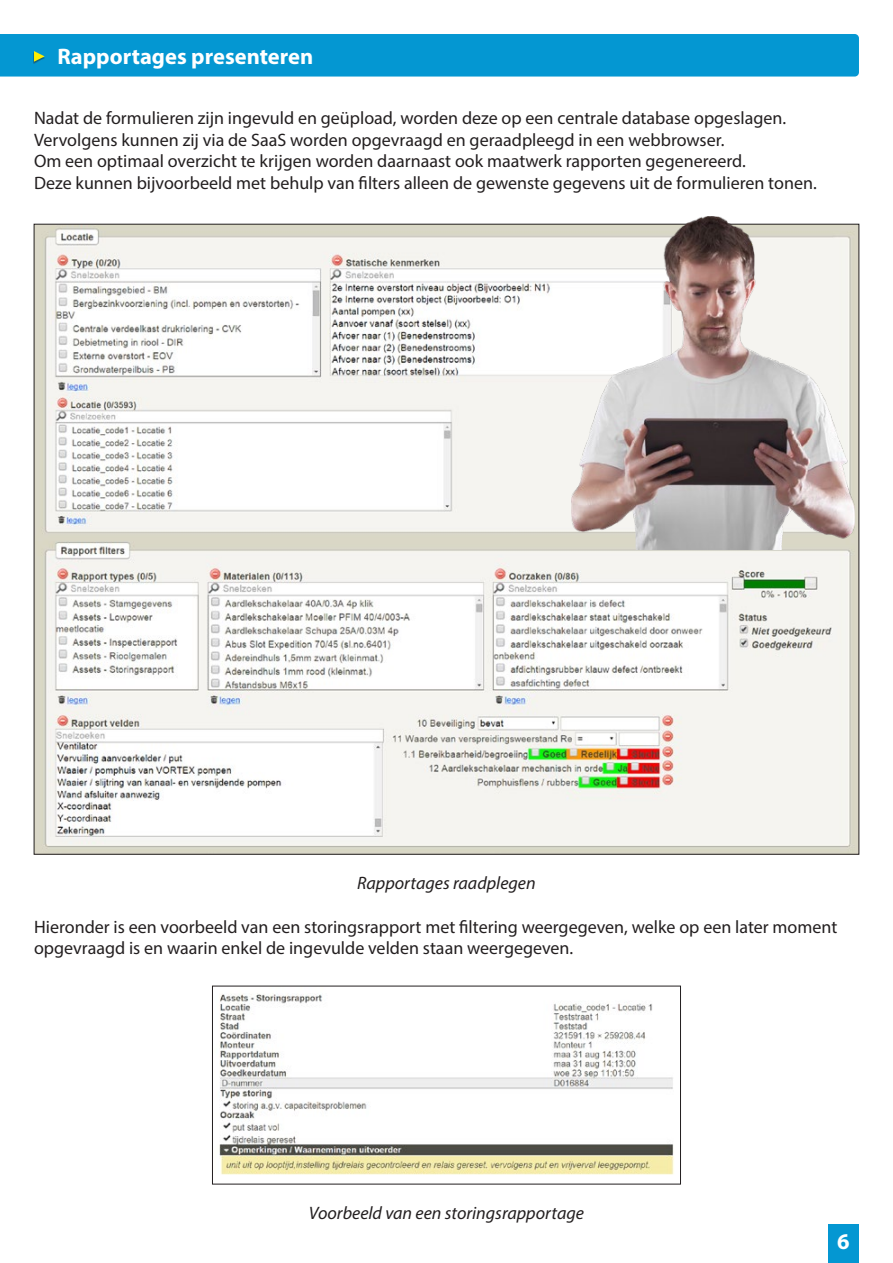
<style>
.page{position:relative;width:893px;height:1263px;background:#fff}
.page>*{position:absolute;margin:0;border:0;box-sizing:border-box;transform-origin:0 0}
.t1{font:700 22.5px "Myriad Pro";color:#fff}
.Alineastijl_1{font:18px "Myriad Pro";color:#231f20}
.Alineastijl_1-2{font:italic 18px "Myriad Pro";color:#231f20}
</style>
<div class="page">
<div style="left:828px;top:1224px;width:31px;height:39px;background:#0497d2"></div>
<div style="left:0;top:34px;width:859px;height:43px;background:#0497d2"></div>
<img style="left:36px;top:226px;width:821px;height:626px">
<img style="left:219px;top:993px;width:455px;height:182px">
<img style="left:572px;top:216px;width:283px;height:333px">
<p class="t1" style="left:57px;top:41px;width:257px">Rapportages presenteren</p>
<p class="Alineastijl_1" style="left:34px;top:107px;width:754px">Nadat de formulieren zijn ingevuld en geüpload, worden deze op een centrale database opgeslagen.</p>
<p class="Alineastijl_1" style="left:34px;top:129px;width:692px">Vervolgens kunnen zij via de SaaS worden opgevraagd en geraadpleegd in een webbrowser.</p>
<p class="Alineastijl_1" style="left:34px;top:150px;width:713px">Om een optimaal overzicht te krijgen worden daarnaast ook maatwerk rapporten gegenereerd.</p>
<p class="Alineastijl_1" style="left:34px;top:172px;width:784px">Deze kunnen bijvoorbeeld met behulp van filters alleen de gewenste gegevens uit de formulieren tonen.</p>
<p class="Alineastijl_1-2" style="left:357px;top:872px;width:180px">Rapportages raadplegen</p>
<p class="Alineastijl_1" style="left:34px;top:915px;width:805px">Hieronder is een voorbeeld van een storingsrapport met filtering weergegeven, welke op een later moment</p>
<p class="Alineastijl_1" style="left:34px;top:937px;width:541px">opgevraagd is en waarin enkel de ingevulde velden staan weergegeven.</p>
<p class="Alineastijl_1-2" style="left:309px;top:1202px;width:277px">Voorbeeld van een storingsrapportage</p>
<p class="t1" style="left:837px;top:1226px;width:14px">6</p>
</div>
